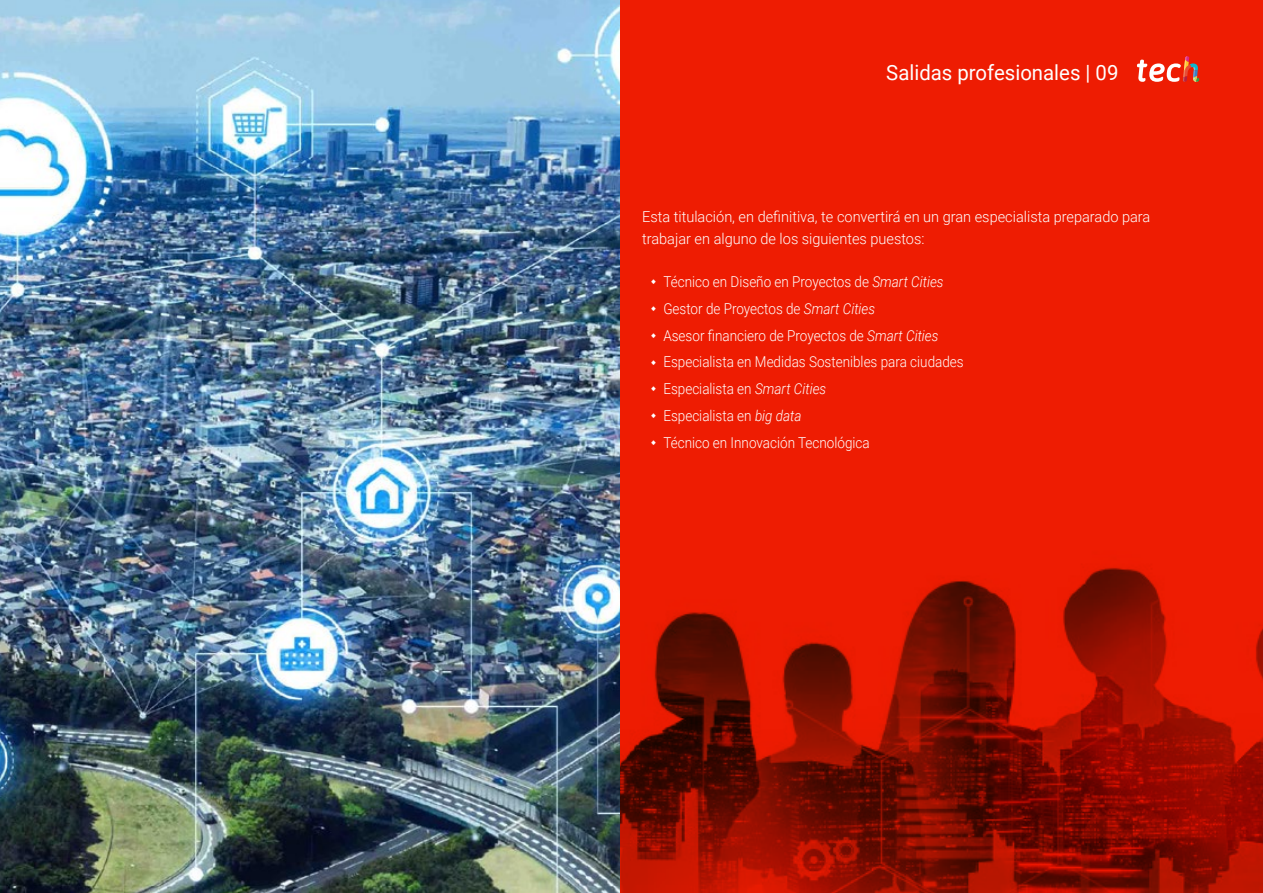
<style>
.page{position:relative;width:1263px;height:893px;background:#fff}
.page>*{position:absolute;margin:0;border:0;box-sizing:border-box;transform-origin:0 0}
.t1{font:21px "Roboto";color:#fff}
.t2{font:300 15px/26.7px "Roboto";color:#fff;scale:.9 1}
.t3{font:300 15px/22.5px "Roboto";color:#fefefe}
.s1{font-style:italic}
</style>
<div class="page">
<img style="left:0;top:0;width:621px;height:893px">
<div style="left:621px;top:0;width:642px;height:893px;background:#ee1c02"></div>
<img style="left:621px;top:567px;width:642px;height:326px">
<svg style="left:1137px;top:56px;width:62px;height:26px"></svg>
<h1 class="t1" style="left:886px;top:57px;width:234px">Salidas profesionales | 09</h1>
<p class="t3" style="left:642px;top:204px;width:510px">Esta titulación, en definitiva, te convertirá en un gran especialista preparado para trabajar en alguno de los siguientes puestos:</p>
<p class="t2" style="left:663px;top:268px;width:335px">Técnico en Diseño en Proyectos de <span class="s1">Smart Cities </span>Gestor de Proyectos de <span class="s1">Smart Cities<br></span>Asesor financiero de Proyectos de <span class="s1">Smart Cities </span>Especialista en Medidas Sostenibles para ciudades Especialista en <span class="s1">Smart Cities<br></span>Especialista en <span class="s1">big data<br></span>Técnico en Innovación Tecnológica</p>
</div>
